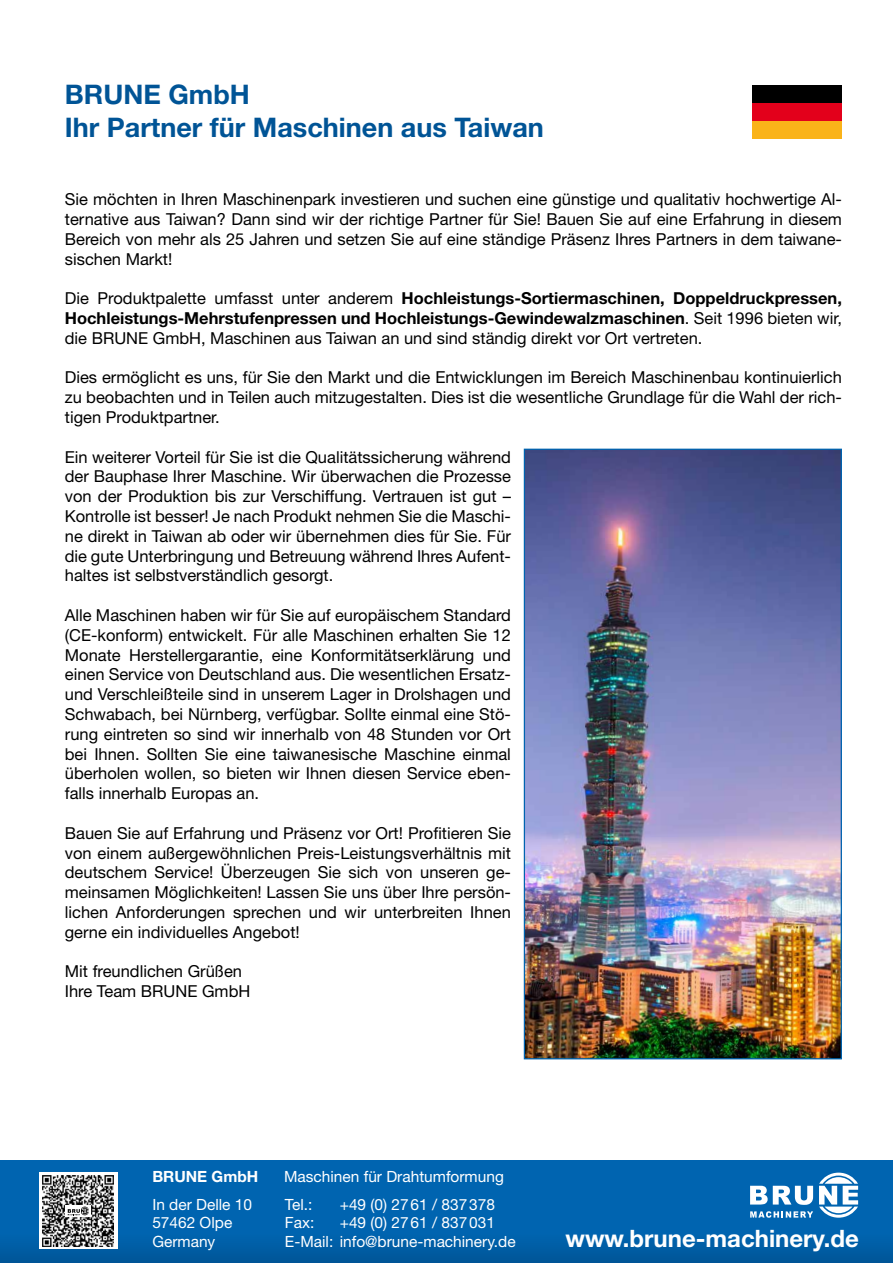
<style>
.page{position:relative;width:893px;height:1263px;background:#fff}
.page>*{position:absolute;margin:0;border:0;box-sizing:border-box;transform-origin:0 0}
.t1{font:700 27px/32.4px "Helvetica Neue LT Std";color:#005496}
.t2{font:700 24px "Helvetica Neue LT Std";color:#fff}
.t3{font:16.5px/19.8px "Helvetica Neue LT Std";color:#000;text-align:justify}
.t4{font:15.45px/18.6px "Helvetica Neue LT Std";color:#fff}
.t5{font:700 15.45px "Helvetica Neue LT Std";color:#fff}
.s1{font-weight:700}
</style>
<div class="page">
<div style="left:0;top:1161px;width:893px;height:102px;background:linear-gradient(to bottom,#0067b5,#005da4)"></div>
<div style="left:39px;top:1173px;width:79px;height:76px;background:linear-gradient(to right,#fff,#fff)"></div>
<img style="left:43px;top:1175px;width:71px;height:71px">
<svg style="left:65px;top:1205px;width:26px;height:12px"></svg>
<svg style="left:68px;top:1206px;width:21px;height:9px"></svg>
<svg style="left:750px;top:1186px;width:63px;height:19px"></svg>
<svg style="left:819px;top:1172px;width:39px;height:46px"></svg>
<svg style="left:750px;top:1211px;width:63px;height:7px"></svg>
<div style="left:753px;top:85px;width:89px;height:18px;background:#000"></div>
<div style="left:753px;top:121px;width:89px;height:18px;background:#fab319"></div>
<div style="left:753px;top:103px;width:89px;height:18px;background:#e3001b"></div>
<img style="left:526px;top:451px;width:314px;height:606px">
<h1 class="t1" style="left:65px;top:78px;width:480px">BRUNE GmbH<br>Ihr Partner für Maschinen aus Taiwan</h1>
<p class="t3" style="left:65px;top:189px;width:779px">Sie möchten in Ihren Maschinenpark investieren und suchen eine günstige und qualitativ hochwertige Al&shy;ternative aus Taiwan? Dann sind wir der richtige Partner für Sie! Bauen Sie auf eine Erfahrung in diesem Bereich von mehr als 25 Jahren und setzen Sie auf eine ständige Präsenz Ihres Partners in dem taiwane&shy;sischen Markt!</p>
<p class="t3" style="left:65px;top:288px;width:779px">Die Produktpalette umfasst unter anderem <span class="s1">Hochleistungs-Sortiermaschinen, Doppeldruckpressen, Hochleistungs-Mehrstufenpressen und Hochleistungs-Gewindewalzmaschinen</span>. Seit 1996 bieten wir, die BRUNE GmbH, Maschinen aus Taiwan an und sind ständig direkt vor Ort vertreten.</p>
<p class="t3" style="left:65px;top:367px;width:779px">Dies ermöglicht es uns, für Sie den Markt und die Entwicklungen im Bereich Maschinenbau kontinuierlich zu beobachten und in Teilen auch mitzugestalten. Dies ist die wesentliche Grundlage für die Wahl der rich&shy;tigen Produktpartner.</p>
<p class="t3" style="left:65px;top:447px;width:448px">Ein weiterer Vorteil für Sie ist die Qualitätssicherung während der Bauphase Ihrer Maschine. Wir überwachen die Prozesse von der Produktion bis zur Verschiffung. Vertrauen ist gut – Kontrolle ist besser! Je nach Produkt nehmen Sie die Maschi&shy;ne direkt in Taiwan ab oder wir übernehmen dies für Sie. Für die gute Unterbringung und Betreuung während Ihres Aufent&shy;haltes ist selbstverständlich gesorgt.</p>
<p class="t3" style="left:65px;top:605px;width:448px">Alle Maschinen haben wir für Sie auf europäischem Standard (CE-konform) entwickelt. Für alle Maschinen erhalten Sie 12<br>Monate Herstellergarantie, eine Konformitätserklärung und einen Service von Deutschland aus. Die wesentlichen Ersatz&shy;und Verschleißteile sind in unserem Lager in Drolshagen und Schwabach, bei Nürnberg, verfügbar. Sollte einmal eine Stö&shy;rung eintreten so sind wir innerhalb von 48 Stunden vor Ort bei Ihnen. Sollten Sie eine taiwanesische Maschine einmal überholen wollen, so bieten wir Ihnen diesen Service eben&shy;falls innerhalb Europas an.</p>
<p class="t3" style="left:65px;top:823px;width:448px">Bauen Sie auf Erfahrung und Präsenz vor Ort! Profitieren Sie von einem außergewöhnlichen Preis-Leistungsverhältnis mit deutschem Service! Überzeugen Sie sich von unseren ge&shy;meinsamen Möglichkeiten! Lassen Sie uns über Ihre persön&shy;lichen Anforderungen sprechen und wir unterbreiten Ihnen gerne ein individuelles Angebot!</p>
<p class="t3" style="left:65px;top:961px;width:187px">Mit freundlichen Grüßen<br>Ihre Team BRUNE GmbH</p>
<p class="t5" style="left:152px;top:1167px;width:107px">BRUNE GmbH</p>
<p class="t4" style="left:284px;top:1163px;width:221px;line-height:27.5px">Maschinen für Drahtumformung<br>Tel.:</p>
<p class="t4" style="left:340px;top:1195px;width:157px">+49 (0) 2761 / 837378</p>
<p class="t4" style="left:152px;top:1195px;width:101px">In der Delle 10<br>57462 Olpe<br>Germany</p>
<p class="t4" style="left:285px;top:1213px;width:232px;text-indent:55px">+49 (0) 2761 / 837031<br>E-Mail: info@brune-machinery.de</p>
<p class="t4" style="left:285px;top:1213px;width:31px">Fax:</p>
<h2 class="t2" style="left:566px;top:1224px;width:295px">www.brune-machinery.de</h2>
</div>
